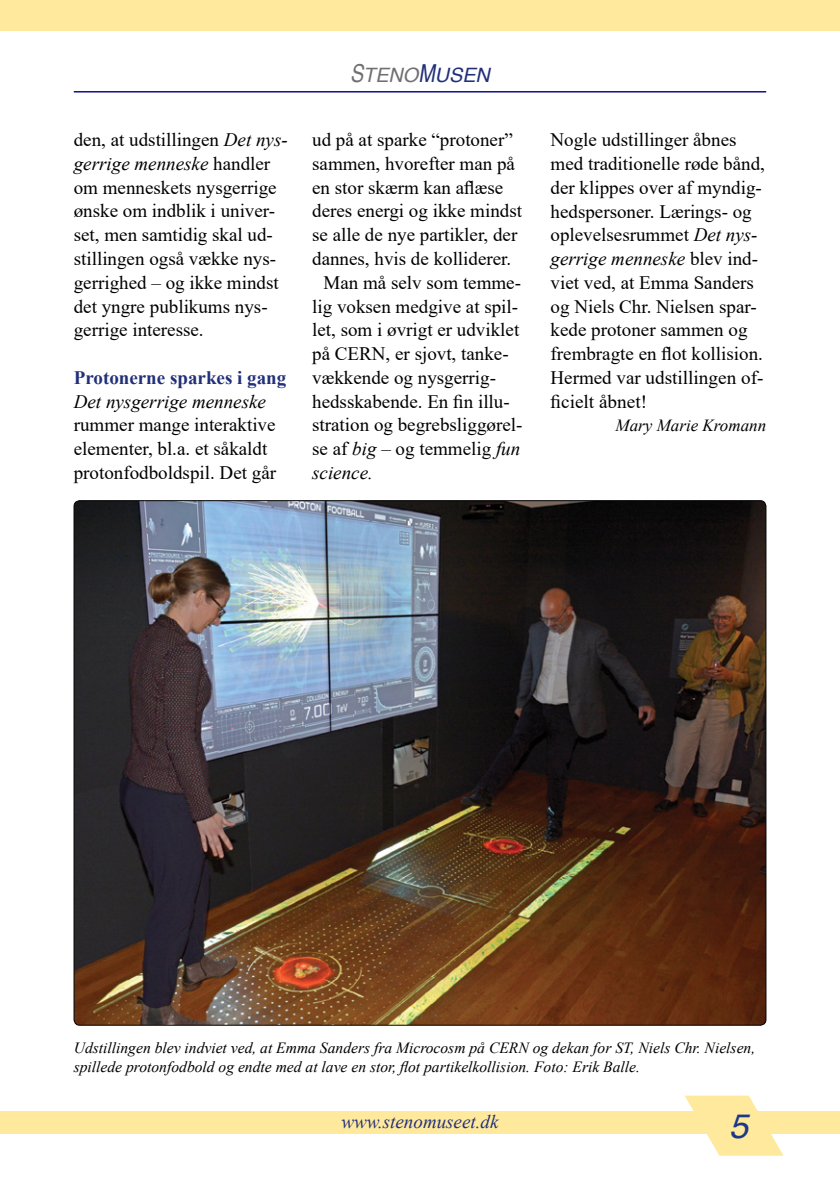
<style>
.page{position:relative;width:840px;height:1191px;background:#fff}
.page>*{position:absolute;margin:0;border:0;box-sizing:border-box;transform-origin:0 0}
.t1{font:italic 34px "Helvetica";color:#1c3886}
.t2{font:italic 19.8px "Helvetica";color:#72706f}
.t3{font:19px/23.8px "Times New Roman";color:#000}
.t4{font:italic 19px "Times New Roman";color:#000}
.t5{font:700 19px "Times New Roman";color:#222f79}
.t6{font:italic 19px "Times New Roman";color:#222f79}
.t7{font:italic 17px "Times New Roman";color:#000}
.t8{font:italic 15.6px/18.6px "Times New Roman";color:#000}
.s1{font-style:italic}
.s2{font-size:24.8px}
.s3{font-size:24.8px;color:#222f79}
.s4{color:#222f79}
</style>
<div class="page">
<hr style="left:74px;top:91px;width:691px;height:1px;background:#00008b">
<div style="left:0;top:1111px;width:839px;height:23px;background:#ffe99c"></div>
<div style="left:0;top:0;width:839px;height:30px;background:#ffe99c"></div>
<svg style="left:685px;top:1095px;width:98px;height:60px"></svg>
<img style="left:74px;top:500px;width:691px;height:525px">
<p class="t3" style="left:74px;top:127px;width:215px">den, at udstillingen <span class="s1">Det nys&shy;gerrige menneske</span> handler om menneskets nysgerrige ønske om indblik i univer&shy;set, men samtidig skal ud&shy;stillingen også vække nys&shy;gerrighed – og ikke mindst det yngre publikums nys&shy;gerrige interesse.</p>
<p class="t5" style="left:74px;top:364px;width:214px">Protonerne sparkes i gang</p>
<p class="t4" style="left:74px;top:388px;width:194px">Det nysgerrige menneske</p>
<p class="t3" style="left:74px;top:412px;width:204px">rummer mange interaktive elementer, bl.a. et såkaldt protonfodboldspil. Det går</p>
<p class="t2" style="left:350px;top:64px;width:141px"><span class="s2">S</span>TENO<span class="s3">M</span><span class="s4">USEN</span></p>
<p class="t3" style="left:312px;top:127px;width:202px">ud på at sparke “protoner”</p>
<p class="t3" style="left:312px;top:151px;width:204px">sammen, hvorefter man på</p>
<p class="t3" style="left:312px;top:175px;width:193px">en stor skærm kan aflæse</p>
<p class="t3" style="left:312px;top:199px;width:211px">deres energi og ikke mindst</p>
<p class="t3" style="left:312px;top:222px;width:206px">se alle de nye partikler, der</p>
<p class="t3" style="left:312px;top:246px;width:200px">dannes, hvis de kolliderer.</p>
<p class="t3" style="left:323px;top:270px;width:199px">Man må selv som temme-</p>
<p class="t3" style="left:312px;top:294px;width:207px">lig voksen medgive at spil-</p>
<p class="t3" style="left:312px;top:317px;width:208px">let, som i øvrigt er udviklet</p>
<p class="t3" style="left:312px;top:341px;width:198px">på CERN, er sjovt, tanke-</p>
<p class="t3" style="left:312px;top:365px;width:185px">vækkende og nysgerrig-</p>
<p class="t3" style="left:312px;top:389px;width:199px">hedsskabende. En fin illu-</p>
<p class="t3" style="left:312px;top:412px;width:212px">stration og begrebsliggørel-</p>
<p class="t3" style="left:312px;top:436px;width:209px">se af <span class="s1">big</span> – og temmelig <span class="s1">fun</span></p>
<p class="t4" style="left:312px;top:459px;width:62px">science.</p>
<p class="t3" style="left:550px;top:127px;width:216px">Nogle udstillinger åbnes med traditionelle røde bånd, der klippes over af myndig&shy;hedspersoner. Lærings- og oplevelsesrummet <span class="s1">Det nys&shy;gerrige menneske</span> blev ind&shy;viet ved, at Emma Sanders og Niels Chr. Nielsen spar&shy;kede protoner sammen og frembragte en flot kollision.<br>Hermed var udstillingen of&shy;ficielt åbnet!</p>
<p class="t7" style="left:615px;top:414px;width:152px">Mary Marie Kromann</p>
<p class="t8" style="left:74px;top:1038px;width:682px">Udstillingen blev indviet ved, at Emma Sanders fra Microcosm på CERN og dekan for ST, Niels Chr. Nielsen, spillede protonfodbold og endte med at lave en stor, flot partikelkollision. Foto: Erik Balle.</p>
<p class="t6" style="left:341px;top:1108px;width:158px">www.stenomuseet.dk</p>
<h1 class="t1" style="left:728px;top:1106px;width:20px">5</h1>
</div>
